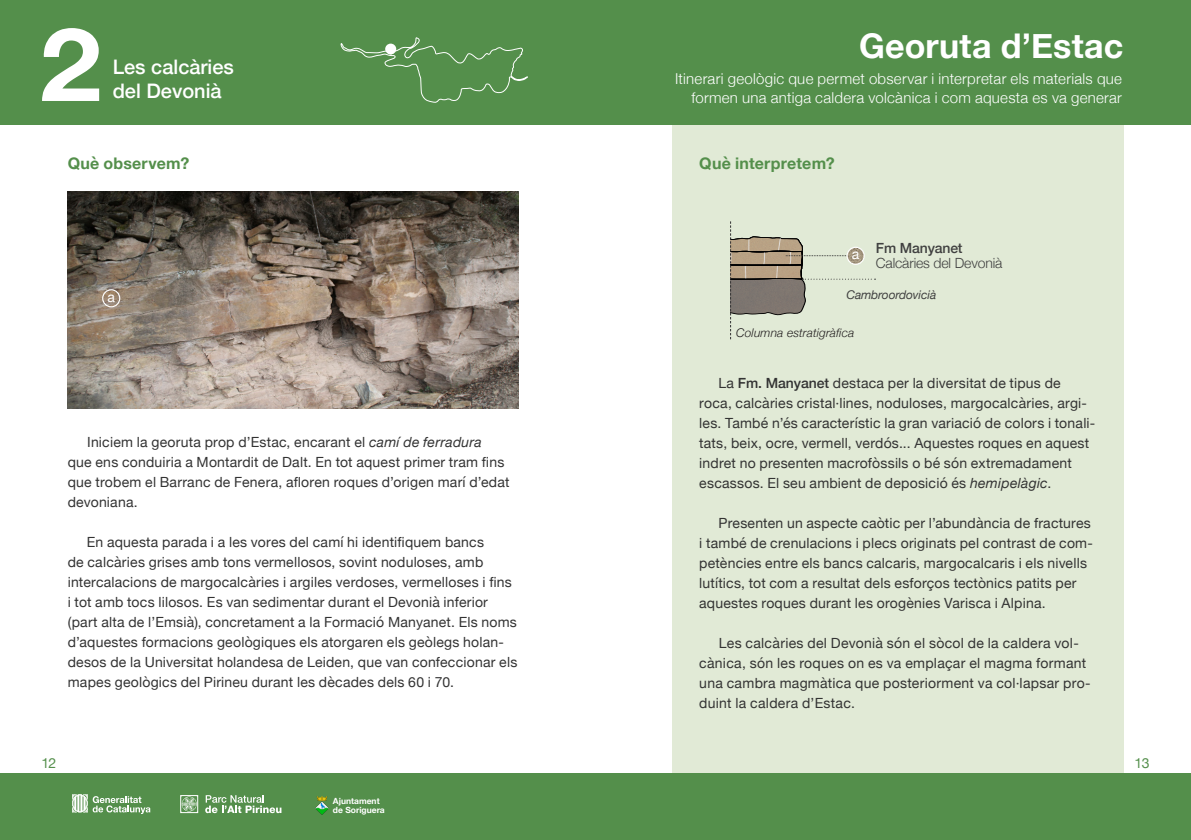
<style>
.page{position:relative;width:1191px;height:840px;background:#fff}
.page>*{position:absolute;margin:0;border:0;box-sizing:border-box;transform-origin:0 0}
.t1{font:700 102px "Helvetica Neue";color:#fff;scale:1.09 1}
.t2{font:700 34px "Helvetica Neue";letter-spacing:.005em;color:#fff}
.t3{font:500 20px "Helvetica Neue";color:#fff}
.t4{font:700 16px "Helvetica Neue";letter-spacing:.015em;color:#548f4b}
.t5{font:300 15px/19px "Helvetica Neue";letter-spacing:.02em;color:#fff;text-align:right}
.t6{font:14px/20px "Helvetica Neue";letter-spacing:.015em;color:#333}
.t7{font:300 14px "Helvetica Neue";letter-spacing:-.01em;color:#404040}
.t8{font:500 14px "Helvetica Neue";letter-spacing:-.01em;color:#404040}
.t9{font:14px "Helvetica Neue";color:#548f4b}
.t10{font:14px "Helvetica Neue";color:#fff}
.t11{font:italic 300 12px "Helvetica Neue";letter-spacing:.01em;color:#231f20}
.t12{font:italic 12px "Helvetica Neue";letter-spacing:-.01em;color:#404040}
.t13{font:700 8.4px "Helvetica Neue";color:#fff}
.s1{font-style:italic}
.s2{font-weight:500}
</style>
<div class="page">
<div style="left:0;top:772px;width:595px;height:67px;background:#548f4b"></div>
<div style="left:672px;top:125px;width:451px;height:647px;background:#e1ead6"></div>
<div style="left:0;top:0;width:595px;height:125px;background:#548f4b"></div>
<svg style="left:340px;top:37px;width:188px;height:66px"></svg>
<img style="left:68px;top:191px;width:450px;height:217px">
<div style="left:385px;top:44px;width:11px;height:10px;background:#fff;border-radius:50%"></div>
<div style="left:595px;top:0;width:596px;height:125px;background:#548f4b"></div>
<div style="left:595px;top:772px;width:596px;height:67px;background:#548f4b"></div>
<svg style="left:205px;top:795px;width:76px;height:17px"></svg>
<svg style="left:180px;top:795px;width:18px;height:17px"></svg>
<svg style="left:72px;top:794px;width:78px;height:19px"></svg>
<img style="left:315px;top:796px;width:13px;height:18px">
<svg style="left:730px;top:221px;width:145px;height:118px"></svg>
<img style="left:847px;top:247px;width:17px;height:17px;border-radius:9px">
<div style="left:846px;top:246px;width:18px;height:19px;border:1px solid #fff;border-radius:50%"></div>
<div style="left:102px;top:289px;width:18px;height:18px;border:1px solid #fff;border-radius:50%"></div>
<p class="t1" style="left:40px;top:-16px;width:58px">2</p>
<p class="t3" style="left:113px;top:51px;width:123px">Les calcàries</p>
<p class="t3" style="left:113px;top:75px;width:110px">del Devonià</p>
<p class="t4" style="left:68px;top:151px;width:123px">Què observem?</p>
<p class="t10" style="left:107px;top:286px;width:9px">a</p>
<p class="t6" style="left:68px;top:432px;width:443px;text-indent:19px">Iniciem la georuta prop d’Estac, encarant el <span class="s1">camí de ferradura<br></span>que ens conduiria a Montardit de Dalt. En tot aquest primer tram fins que trobem el Barranc de Fenera, afloren roques d’origen marí d’edat devoniana.</p>
<p class="t6" style="left:68px;top:532px;width:451px;text-indent:19px">En aquesta parada i a les vores del camí hi identifiquem bancs<br>de calcàries grises amb tons vermellosos, sovint noduloses, amb intercalacions de margocalcàries i argiles verdoses, vermelloses i fins i tot amb tocs lilosos. Es van sedimentar durant el Devonià inferior (part alta de l’Emsià), concretament a la Formació Manyanet. Els noms d’aquestes formacions geològiques els atorgaren els geòlegs holan&shy;desos de la Universitat holandesa de Leiden, que van confeccionar els mapes geològics del Pirineu durant les dècades dels 60 i 70.</p>
<p class="t9" style="left:41px;top:752px;width:16px">12</p>
<p class="t13" style="left:333px;top:793px;width:48px">Ajuntament</p>
<p class="t13" style="left:333px;top:802px;width:53px">de Soriguera</p>
<p class="t2" style="left:859px;top:20px;width:266px">Georuta d’Estac</p>
<p class="t5" style="left:675px;top:68px;width:448px">Itinerari geològic que permet observar i interpretar els materials que formen una antiga caldera volcànica i com aquesta es va generar</p>
<p class="t4" style="left:699px;top:151px;width:137px">Què interpretem?</p>
<p class="t8" style="left:876px;top:237px;width:88px">Fm Manyanet</p>
<p class="t7" style="left:876px;top:251px;width:128px">Calcàries del Devonià</p>
<p class="t12" style="left:846px;top:285px;width:91px">Cambroordovicià</p>
<p class="t10" style="left:852px;top:244px;width:9px">a</p>
<p class="t11" style="left:736px;top:323px;width:119px">Columna estratigràfica</p>
<p class="t6" style="left:699px;top:373px;width:398px;text-indent:19px">La <span class="s2">Fm. Manyanet</span> destaca per la diversitat de tipus de roca, calcàries cristal·lines, noduloses, margocalcàries, argi&shy;les. També n’és característic la gran variació de colors i tonali&shy;tats, beix, ocre, vermell, verdós... Aquestes roques en aquest indret no presenten macrofòssils o bé són extremadament escassos. El seu ambient de deposició és <span class="s1">hemipelàgic</span>.</p>
<p class="t6" style="left:699px;top:513px;width:395px;text-indent:19px">Presenten un aspecte caòtic per l’abundància de fractures i també de crenulacions i plecs originats pel contrast de com&shy;petències entre els bancs calcaris, margocalcaris i els nivells lutítics, tot com a resultat dels esforços tectònics patits per aquestes roques durant les orogènies Varisca i Alpina.</p>
<p class="t6" style="left:699px;top:633px;width:393px;text-indent:19px">Les calcàries del Devonià són el sòcol de la caldera vol&shy;cànica, són les roques on es va emplaçar el magma formant una cambra magmàtica que posteriorment va col·lapsar pro&shy;duint la caldera d’Estac.</p>
<p class="t9" style="left:1134px;top:752px;width:16px">13</p>
</div>
